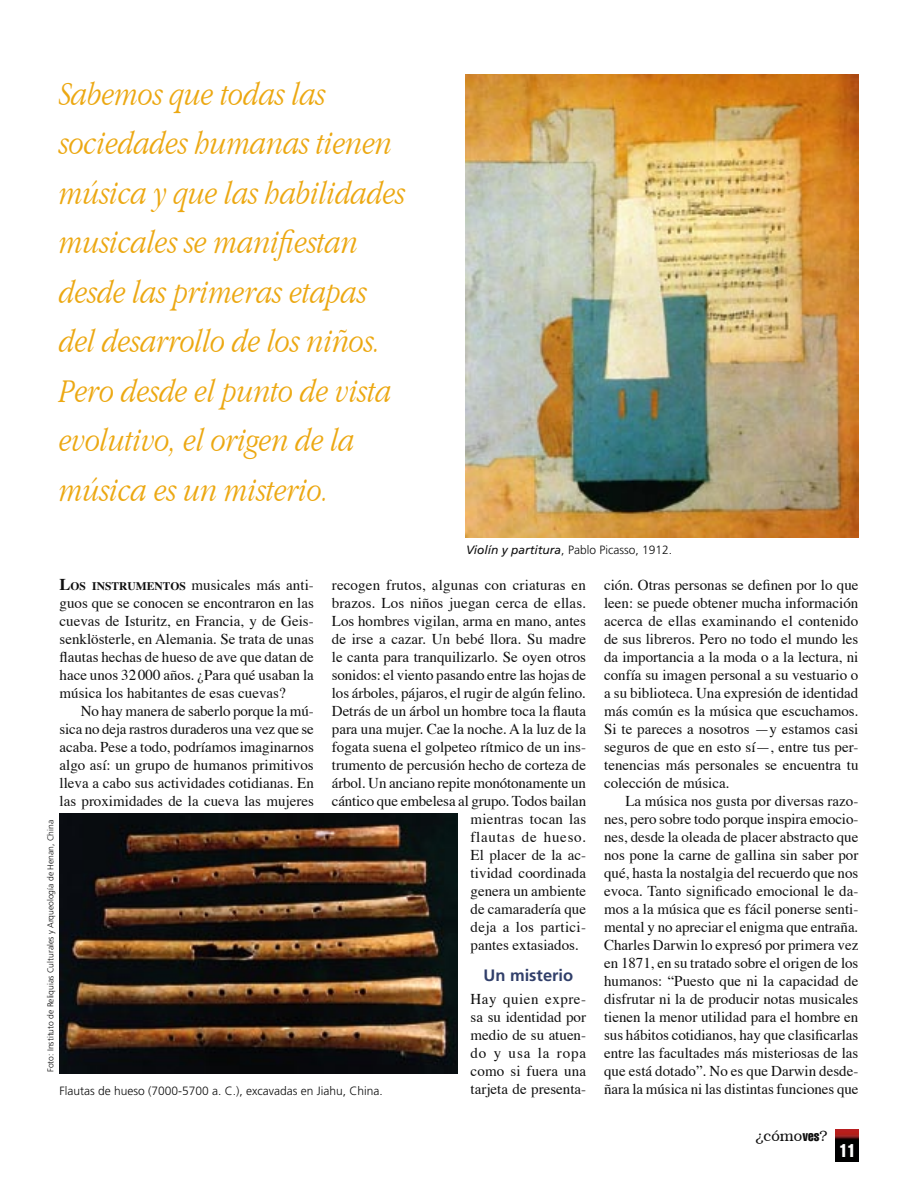
<style>
.page{position:relative;width:918px;height:1188px;background:#fff}
.page>*{position:absolute;margin:0;border:0;box-sizing:border-box;transform-origin:0 0}
.Cuerpo_CV{font:italic 300 condensed 34.5px/49.5px "Garamond";color:#eca812}
.t1{font:extra-condensed 18px "Helvetica";color:#fff;scale:.95 1}
.Subtítulo{font:700 16.5px "Frutiger";color:#313f6a}
.Cuerpo_CV-2{font:15px/18px "Times";color:#0f0f0f;text-align:justify}
.Cuerpo_1_CV{font:15px/18px "Times";color:#0f0f0f;text-align:justify}
.Cuerpo_CV-3{font:15px "Times";letter-spacing:.025em;color:#0f0f0f}
.Cuerpo_CV-4{font:15px "Times";letter-spacing:.05em;color:#0f0f0f}
.t2{font:300 15px "Bookman";color:#0f0f0f}
.Pie_de_foto{font:300 12px "Frutiger";color:#0f0f0f}
.Crédito_CV{font:300 8.55px "Frutiger";color:#0f0f0f}
.s1{font-weight:400;font-style:italic}
.s2{font-weight:700;font-size:16.5px}
.s3{font-weight:700;font-size:11.55px}
.s4{font-family:"Helvetica";font-weight:400;font-stretch:extra-condensed;font-size:13.5px}
</style>
<div class="page">
<img style="left:836px;top:1130px;width:22px;height:32px">
<img style="left:466px;top:74px;width:392px;height:463px">
<img style="left:60px;top:814px;width:398px;height:259px">
<p class="Cuerpo_CV" style="left:60px;top:69px;width:348px">Sabemos que todas las sociedades humanas tienen música y que las habilidades musicales se manifiestan desde las primeras etapas del desarrollo de los niños.<br>Pero desde el punto de vista evolutivo, el origen de la música es un misterio.</p>
<p class="Pie_de_foto" style="left:466px;top:543px;width:207px"><span class="s1">Violín y partitura</span>, Pablo Picasso, 1912.</p>
<p class="Cuerpo_1_CV" style="left:60px;top:577px;width:256px"><span class="s2">L</span><span class="s3">OS INSTRUMENTOS</span> musicales más anti&shy;guos que se conocen se encontraron en las cuevas de Isturitz, en Francia, y de Geis&shy;senklösterle, en Alemania. Se trata de unas flautas hechas de hueso de ave que datan de hace unos 32 000 años. ¿Para qué usaban la música los habitantes de esas cuevas?</p>
<p class="Cuerpo_CV-2" style="left:60px;top:703px;width:256px;text-indent:21px">No hay manera de saberlo porque la mú&shy;sica no deja rastros duraderos una vez que se acaba. Pese a todo, podríamos imaginarnos algo así: un grupo de humanos primitivos lleva a cabo sus actividades cotidianas. En las proximidades de la cueva las mujeres</p>
<p class="Cuerpo_CV-2" style="left:332px;top:577px;width:256px">recogen frutos, algunas con criaturas en</p>
<p class="Cuerpo_CV-2" style="left:332px;top:595px;width:256px">brazos. Los niños juegan cerca de ellas.</p>
<p class="Cuerpo_CV-2" style="left:332px;top:613px;width:256px">Los hombres vigilan, arma en mano, antes</p>
<p class="Cuerpo_CV-2" style="left:332px;top:631px;width:256px">de irse a cazar. Un bebé llora. Su madre</p>
<p class="Cuerpo_CV-2" style="left:332px;top:649px;width:256px">le canta para tranquilizarlo. Se oyen otros</p>
<p class="Cuerpo_CV-2" style="left:332px;top:667px;width:256px">sonidos: el viento pasando entre las hojas de</p>
<p class="Cuerpo_CV-2" style="left:332px;top:685px;width:256px">los árboles, pájaros, el rugir de algún felino.</p>
<p class="Cuerpo_CV-2" style="left:332px;top:703px;width:256px">Detrás de un árbol un hombre toca la flauta</p>
<p class="Cuerpo_CV-2" style="left:332px;top:721px;width:256px">para una mujer. Cae la noche. A la luz de la</p>
<p class="Cuerpo_CV-2" style="left:332px;top:739px;width:256px">fogata suena el golpeteo rítmico de un ins-</p>
<p class="Cuerpo_CV-2" style="left:332px;top:757px;width:256px">trumento de percusión hecho de corteza de</p>
<p class="Cuerpo_CV-2" style="left:332px;top:775px;width:256px">árbol. Un anciano repite monótonamente un</p>
<p class="Cuerpo_CV-2" style="left:332px;top:793px;width:256px">cántico que embelesa al grupo. Todos bailan</p>
<p class="Cuerpo_CV-2" style="left:471px;top:811px;width:117px">mientras tocan las</p>
<p class="Cuerpo_CV-4" style="left:471px;top:827px;width:117px">flautas de hueso.</p>
<p class="Cuerpo_CV-2" style="left:471px;top:847px;width:117px">El placer de la ac-</p>
<p class="Cuerpo_CV-2" style="left:471px;top:865px;width:117px">tividad coordinada</p>
<p class="Cuerpo_CV-2" style="left:471px;top:883px;width:117px">genera un ambiente</p>
<p class="Cuerpo_CV-2" style="left:471px;top:901px;width:117px">de camaradería que</p>
<p class="Cuerpo_CV-3" style="left:471px;top:917px;width:117px">deja a los partici-</p>
<p class="Cuerpo_CV-2" style="left:471px;top:937px;width:110px">pantes extasiados.</p>
<p class="Subtítulo" style="left:483px;top:966px;width:91px">Un misterio</p>
<p class="Cuerpo_1_CV" style="left:471px;top:991px;width:117px">Hay quien expre&shy;sa su identidad por medio de su atuen&shy;do y usa la ropa como si fuera una tarjeta de presenta-</p>
<p class="Crédito_CV" style="left:46px;top:1072px;width:254px;rotate:-90deg">Foto: Instituto de Reliquias Culturales y Arqueología de Henan, China</p>
<p class="Pie_de_foto" style="left:60px;top:1084px;width:325px">Flautas de hueso (7000-5700 a. C.), excavadas en Jiahu, China.</p>
<p class="Cuerpo_1_CV" style="left:604px;top:576px;width:256px">ción. Otras personas se definen por lo que leen: se puede obtener mucha información acerca de ellas examinando el contenido de sus libreros. Pero no todo el mundo les da importancia a la moda o a la lectura, ni confía su imagen personal a su vestuario o a su biblioteca. Una expresión de identidad más común es la música que escuchamos.<br>Si te pareces a nosotros —y estamos casi seguros de que en esto sí—, entre tus per&shy;tenencias más personales se encuentra tu colección de música.</p>
<p class="Cuerpo_CV-2" style="left:604px;top:792px;width:256px;text-indent:21px">La música nos gusta por diversas razo&shy;nes, pero sobre todo porque inspira emocio&shy;nes, desde la oleada de placer abstracto que nos pone la carne de gallina sin saber por qué, hasta la nostalgia del recuerdo que nos evoca. Tanto significado emocional le da&shy;mos a la música que es fácil ponerse senti&shy;mental y no apreciar el enigma que entraña.<br>Charles Darwin lo expresó por primera vez en 1871, en su tratado sobre el origen de los humanos: “Puesto que ni la capacidad de disfrutar ni la de producir notas musicales tienen la menor utilidad para el hombre en sus hábitos cotidianos, hay que clasificarlas entre las facultades más misteriosas de las que está dotado”. No es que Darwin desde&shy;ñara la música ni las distintas funciones que</p>
<p class="t2" style="left:756px;top:1127px;width:74px">¿cómo<span class="s4">ves</span>?</p>
<p class="t1" style="left:840px;top:1141px;width:18px">11</p>
</div>
